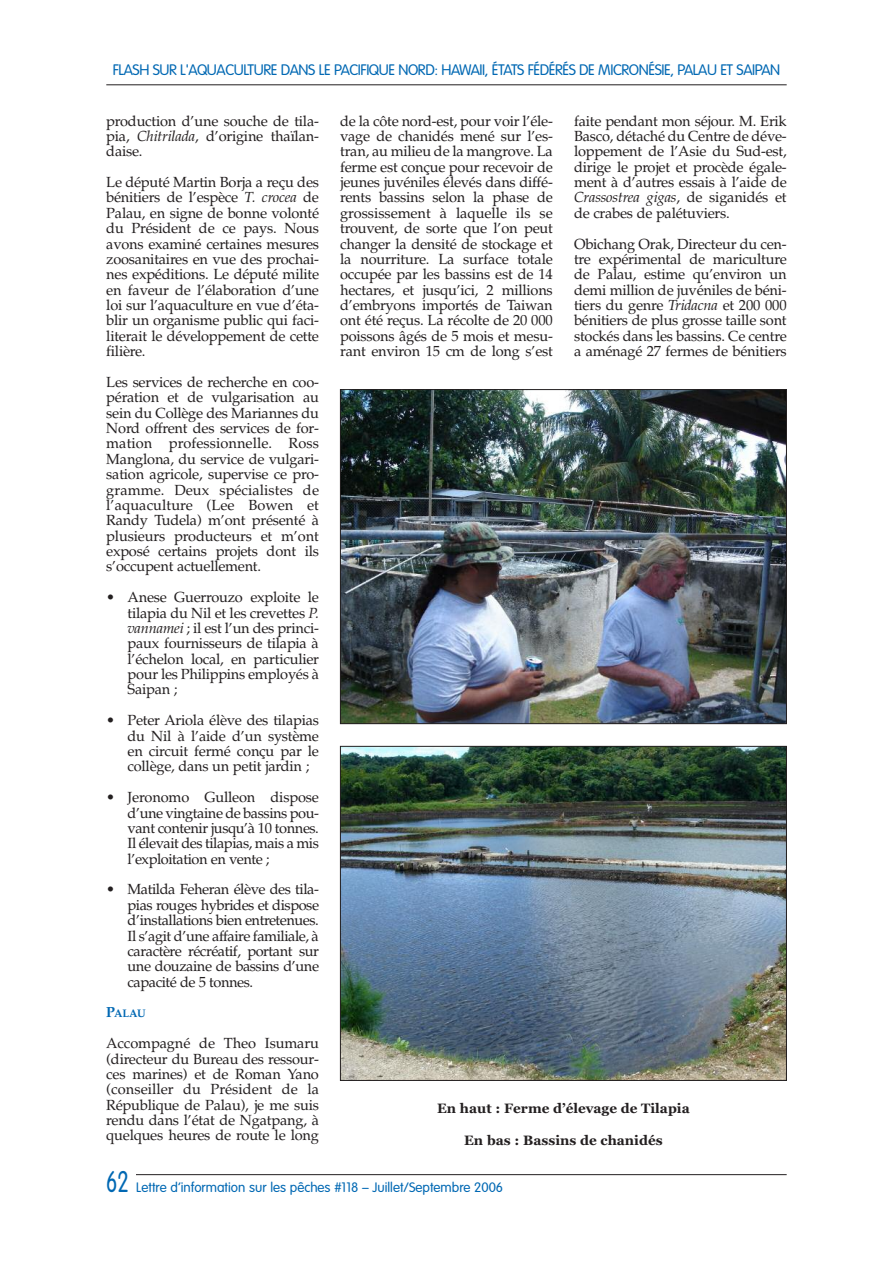
<style>
.page{position:relative;width:893px;height:1263px;background:#fff}
.page>*{position:absolute;margin:0;border:0;box-sizing:border-box;transform-origin:0 0}
.t1{font:300 15px "VAG Rounded";letter-spacing:-.025em;color:#0168b3}
.t2{font:14.7px/15.3px "Palatino";letter-spacing:-.015em;color:#231f20;text-align:justify}
.t3{font:300 13.5px "VAG Rounded";color:#0168b3}
.t4{font:700 13.5px "Georgia";color:#231f20}
.t5{font:700 10.95px "Palatino";color:#0168b3}
.s1{font-style:italic}
.s2{font-size:14.7px}
.s3{font-size:29.4px}
</style>
<div class="page">
<hr style="left:106px;top:1174px;width:681px;height:1px;background:#231f20">
<div style="left:106px;top:1162px;width:30px;height:44px;background:#fff"></div>
<hr style="left:106px;top:84px;width:681px;height:1px;background:#231f20">
<img style="left:342px;top:748px;width:443px;height:331px">
<div style="left:340px;top:746px;width:447px;height:335px;border:1px solid #231f20"></div>
<img style="left:342px;top:391px;width:443px;height:331px">
<div style="left:340px;top:389px;width:447px;height:335px;border:1px solid #231f20"></div>
<p class="t1" style="left:113px;top:64px;width:669px">FLASH SUR L'AQUACULTURE DANS LE PACIFIQUE NORD: HAWAII, ÉTATS FÉDÉRÉS DE MICRONÉSIE, PALAU ET SAIPAN</p>
<p class="t2" style="left:106px;top:113px;width:214px">production d’une souche de tila&shy;pia, <span class="s1">Chitrilada</span>, d’origine thaïlan&shy;daise.</p>
<p class="t2" style="left:106px;top:174px;width:214px">Le député Martin Borja a reçu des bénitiers de l’espèce <span class="s1">T. crocea</span> de Palau, en signe de bonne volonté du Président de ce pays. Nous avons examiné certaines mesures zoosanitaires en vue des prochai&shy;nes expéditions. Le député milite en faveur de l’élaboration d’une loi sur l’aquaculture en vue d’éta&shy;blir un organisme public qui faci&shy;literait le développement de cette filière.</p>
<p class="t2" style="left:106px;top:374px;width:214px">Les services de recherche en coo&shy;pération et de vulgarisation au sein du Collège des Mariannes du Nord offrent des services de for&shy;mation professionnelle. Ross Manglona, du service de vulgari&shy;sation agricole, supervise ce pro&shy;gramme. Deux spécialistes de l’aquaculture (Lee Bowen et Randy Tudela) m’ont présenté à plusieurs producteurs et m’ont exposé certains projets dont ils s’occupent actuellement.</p>
<p class="t2" style="left:128px;top:589px;width:193px;text-indent:-21px">• Anese Guerrouzo exploite le tilapia du Nil et les crevettes <span class="s1">P. vannamei</span> ; il est l’un des princi&shy;paux fournisseurs de tilapia à l’échelon local, en particulier pour les Philippins employés à Saipan ;</p>
<p class="t2" style="left:128px;top:712px;width:193px;text-indent:-21px">• Peter Ariola élève des tilapias du Nil à l’aide d’un système en circuit fermé conçu par le collège, dans un petit jardin ;</p>
<p class="t2" style="left:128px;top:789px;width:193px;text-indent:-21px">• Jeronomo Gulleon dispose d’une vingtaine de bassins pou&shy;vant contenir jusqu’à 10 tonnes.<br>Il élevait des tilapias, mais a mis l’exploitation en vente ;</p>
<p class="t2" style="left:128px;top:881px;width:193px;text-indent:-21px">• Matilda Feheran élève des tila&shy;pias rouges hybrides et dispose d’installations bien entretenues.<br>Il s’agit d’une affaire familiale, à caractère récréatif, portant sur une douzaine de bassins d’une capacité de 5 tonnes.</p>
<p class="t5" style="left:106px;top:1007px;width:41px"><span class="s2">P</span>ALAU</p>
<p class="t2" style="left:106px;top:1035px;width:214px">Accompagné de Theo Isumaru (directeur du Bureau des ressour&shy;ces marines) et de Roman Yano (conseiller du Président de la République de Palau), je me suis rendu dans l’état de Ngatpang, à quelques heures de route le long</p>
<p class="t2" style="left:340px;top:113px;width:214px">de la côte nord-est, pour voir l’éle&shy;vage de chanidés mené sur l’es&shy;tran, au milieu de la mangrove. La ferme est conçue pour recevoir de jeunes juvéniles élevés dans diffé&shy;rents bassins selon la phase de grossissement à laquelle ils se trouvent, de sorte que l’on peut changer la densité de stockage et la nourriture. La surface totale occupée par les bassins est de 14 hectares, et jusqu’ici, 2 millions d’embryons importés de Taiwan ont été reçus. La récolte de 20 000 poissons âgés de 5 mois et mesu&shy;rant environ 15 cm de long s’est</p>
<p class="t2" style="left:574px;top:113px;width:214px">faite pendant mon séjour. M. Erik Basco, détaché du Centre de déve&shy;loppement de l’Asie du Sud-est, dirige le projet et procède égale&shy;ment à d’autres essais à l’aide de <span class="s1">Crassostrea gigas</span>, de siganidés et de crabes de palétuviers.</p>
<p class="t2" style="left:574px;top:236px;width:214px">Obichang Orak, Directeur du cen&shy;tre expérimental de mariculture de Palau, estime qu’environ un demi million de juvéniles de béni&shy;tiers du genre <span class="s1">Tridacna</span> et 200 000 bénitiers de plus grosse taille sont stockés dans les bassins. Ce centre a aménagé 27 fermes de bénitiers</p>
<p class="t4" style="left:437px;top:1100px;width:254px">En haut : Ferme d’élevage de Tilapia</p>
<p class="t4" style="left:464px;top:1133px;width:200px">En bas : Bassins de chanidés</p>
<p class="t3" style="left:106px;top:1181px;width:398px"><span class="s3">62</span> Lettre d’information sur les pêches #118 – Juillet/Septembre 2006</p>
</div>
